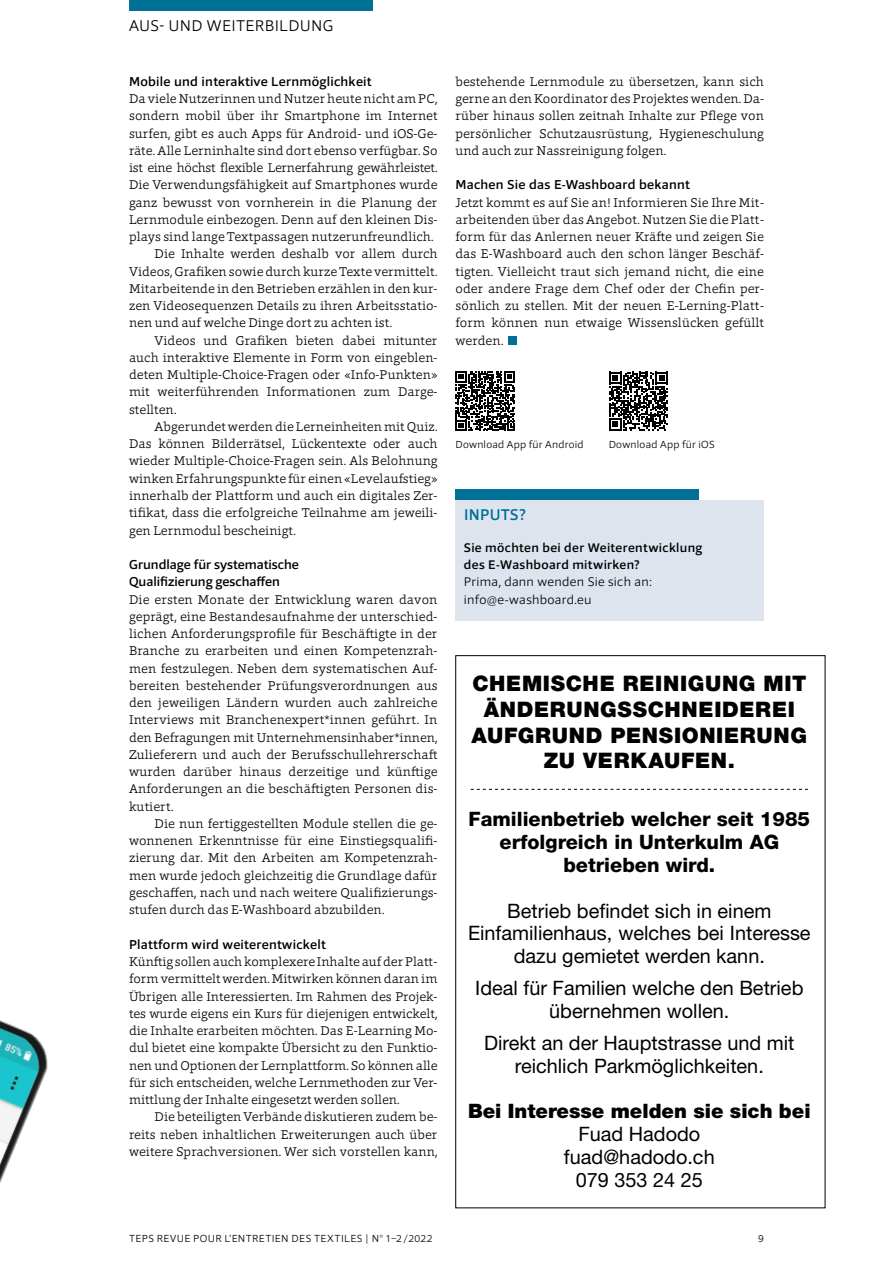
<style>
.page{position:relative;width:893px;height:1263px;background:#fff}
.page>*{position:absolute;margin:0;border:0;box-sizing:border-box;transform-origin:0 0}
.t1{font:900 21.45px/25.7px "Helvetica Neue LT";letter-spacing:.035em;color:#000;text-align:center}
.t2{font:19.95px/23px "Helvetica Neue LT";color:#000;text-align:center}
.t3{font:800 19.95px/23px "Helvetica Neue LT";color:#000;text-align:center}
.t4{font:900 19.95px "Helvetica Neue LT";color:#000}
.t5{font:300 15.9px "Foro Sans";letter-spacing:.02em;color:#000}
.t6{font:500 15.9px "Foro Sans";letter-spacing:.02em;color:#007097}
.t7{font:500 13.2px "Foro Sans";letter-spacing:.02em;color:#000}
.t8{font:500 13.2px/17.2px "Foro Sans";color:#000}
.t9{font:300 12.9px/17.2px "Foro";letter-spacing:.005em;color:#000;text-align:justify}
.t10{font:300 12.9px "Foro";letter-spacing:-.02em;color:#000}
.t11{font:500 12.75px/17.2px "Foro Sans";letter-spacing:.03em;color:#000}
.t12{font:300 12.75px/17.2px "Foro Sans";letter-spacing:.025em;color:#000}
.t13{font:300 10.5px "Foro Sans";letter-spacing:.03em;color:#000}
</style>
<div class="page">
<div style="left:129px;top:0;width:243px;height:11px;background:#007097"></div>
<div style="left:508px;top:336px;width:9px;height:9px;background:#007097"></div>
<div style="left:455px;top:489px;width:244px;height:11px;background:#007097"></div>
<div style="left:455px;top:500px;width:309px;height:121px;background:#dde4ed"></div>
<svg style="left:455px;top:371px;width:60px;height:60px"></svg>
<svg style="left:609px;top:372px;width:59px;height:59px"></svg>
<img style="left:0;top:1020px;width:48px;height:163px">
<p class="t5" style="left:129px;top:16px;width:206px">AUS- UND WEITERBILDUNG</p>
<p class="t7" style="left:129px;top:73px;width:244px">Mobile und interaktive Lernmöglichkeit</p>
<p class="t9" style="left:129px;top:90px;width:310px">Da viele Nutzerinnen und Nutzer heute nicht am PC,</p>
<p class="t9" style="left:129px;top:107px;width:310px">sondern mobil über ihr Smartphone im Internet</p>
<p class="t9" style="left:129px;top:124px;width:310px">surfen, gibt es auch Apps für Android- und iOS-Ge-</p>
<p class="t9" style="left:129px;top:141px;width:310px">räte. Alle Lerninhalte sind dort ebenso verfügbar. So</p>
<p class="t10" style="left:129px;top:159px;width:310px">ist eine höchst flexible Lernerfahrung gewährleistet.</p>
<p class="t9" style="left:129px;top:176px;width:310px">Die Verwendungsfähigkeit auf Smartphones wurde</p>
<p class="t9" style="left:129px;top:193px;width:310px">ganz bewusst von vornherein in die Planung der</p>
<p class="t9" style="left:129px;top:211px;width:310px">Lernmodule einbezogen. Denn auf den kleinen Dis-</p>
<p class="t9" style="left:129px;top:228px;width:306px">plays sind lange Textpassagen nutzerunfreundlich.</p>
<p class="t9" style="left:155px;top:245px;width:284px">Die Inhalte werden deshalb vor allem durch</p>
<p class="t9" style="left:129px;top:262px;width:310px">Videos, Grafiken sowie durch kurze Texte vermittelt.</p>
<p class="t9" style="left:129px;top:280px;width:310px">Mitarbeitende in den Betrieben erzählen in den kur-</p>
<p class="t9" style="left:129px;top:297px;width:310px">zen Videosequenzen Details zu ihren Arbeitsstatio-</p>
<p class="t9" style="left:129px;top:314px;width:265px">nen und auf welche Dinge dort zu achten ist.</p>
<p class="t9" style="left:155px;top:331px;width:284px">Videos und Grafiken bieten dabei mitunter</p>
<p class="t9" style="left:129px;top:349px;width:310px">auch interaktive Elemente in Form von eingeblen-</p>
<p class="t9" style="left:129px;top:366px;width:310px">deten Multiple-Choice-Fragen oder «Info-Punkten»</p>
<p class="t9" style="left:129px;top:383px;width:310px">mit weiterführenden Informationen zum Darge-</p>
<p class="t9" style="left:129px;top:400px;width:49px">stellten.</p>
<p class="t9" style="left:155px;top:418px;width:284px">Abgerundet werden die Lerneinheiten mit Quiz.</p>
<p class="t9" style="left:129px;top:435px;width:310px">Das können Bilderrätsel, Lückentexte oder auch</p>
<p class="t9" style="left:129px;top:452px;width:310px">wieder Multiple-Choice-Fragen sein. Als Belohnung</p>
<p class="t9" style="left:129px;top:469px;width:310px">winken Erfahrungspunkte für einen «Levelaufstieg»</p>
<p class="t9" style="left:129px;top:487px;width:310px">innerhalb der Plattform und auch ein digitales Zer-</p>
<p class="t9" style="left:129px;top:504px;width:310px">tifikat, dass die erfolgreiche Teilnahme am jeweili-</p>
<p class="t9" style="left:129px;top:521px;width:168px">gen Lernmodul bescheinigt.</p>
<p class="t8" style="left:129px;top:556px;width:171px">Grundlage für systematische<br>Qualifizierung geschaffen</p>
<p class="t9" style="left:129px;top:590px;width:310px">Die ersten Monate der Entwicklung waren davon geprägt, eine Bestandesaufnahme der unterschied&shy;lichen Anforderungsprofile für Beschäftigte in der Branche zu erarbeiten und einen Kompetenzrah&shy;men festzulegen. Neben dem systematischen Auf&shy;bereiten bestehender Prüfungsverordnungen aus den jeweiligen Ländern wurden auch zahlreiche Interviews mit Branchenexpert*innen geführt. In den Befragungen mit Unternehmensinhaber*innen, Zulieferern und auch der Berufsschullehrerschaft wurden darüber hinaus derzeitige und künftige Anforderungen an die beschäftigten Personen dis&shy;kutiert.</p>
<p class="t9" style="left:129px;top:815px;width:310px;text-indent:26px">Die nun fertiggestellten Module stellen die ge&shy;wonnenen Erkenntnisse für eine Einstiegsqualifi&shy;zierung dar. Mit den Arbeiten am Kompetenzrah&shy;men wurde jedoch gleichzeitig die Grundlage dafür geschaffen, nach und nach weitere Qualifizierungs&shy;stufen durch das E-Washboard abzubilden.</p>
<p class="t7" style="left:129px;top:936px;width:198px">Plattform wird weiterentwickelt</p>
<p class="t9" style="left:129px;top:953px;width:310px">Künftig sollen auch komplexere Inhalte auf der Platt&shy;form vermittelt werden. Mitwirken können daran im Übrigen alle Interessierten. Im Rahmen des Projek&shy;tes wurde eigens ein Kurs für diejenigen entwickelt, die Inhalte erarbeiten möchten. Das E-Learning Mo&shy;dul bietet eine kompakte Übersicht zu den Funktio&shy;nen und Optionen der Lernplattform. So können alle für sich entscheiden, welche Lernmethoden zur Ver&shy;mittlung der Inhalte eingesetzt werden sollen.</p>
<p class="t9" style="left:129px;top:1108px;width:310px;text-indent:26px">Die beteiligten Verbände diskutieren zudem be&shy;reits neben inhaltlichen Erweiterungen auch über weitere Sprachversionen. Wer sich vorstellen kann,</p>
<p class="t9" style="left:455px;top:72px;width:310px">bestehende Lernmodule zu übersetzen, kann sich gerne an den Koordinator des Projektes wenden. Da&shy;rüber hinaus sollen zeitnah Inhalte zur Pflege von persönlicher Schutzausrüstung, Hygieneschulung und auch zur Nassreinigung folgen.</p>
<p class="t7" style="left:455px;top:176px;width:236px">Machen Sie das E-Washboard bekannt</p>
<p class="t9" style="left:455px;top:193px;width:310px">Jetzt kommt es auf Sie an! Informieren Sie Ihre Mit&shy;arbeitenden über das Angebot. Nutzen Sie die Platt&shy;form für das Anlernen neuer Kräfte und zeigen Sie das E-Washboard auch den schon länger Beschäf&shy;tigten. Vielleicht traut sich jemand nicht, die eine oder andere Frage dem Chef oder der Chefin per&shy;sönlich zu stellen. Mit der neuen E-Lerning-Platt&shy;form können nun etwaige Wissenslücken gefüllt werden.</p>
<p class="t13" style="left:455px;top:438px;width:130px">Download App für Android</p>
<p class="t13" style="left:609px;top:438px;width:108px">Download App für iOS</p>
<p class="t6" style="left:464px;top:505px;width:63px">INPUTS?</p>
<p class="t11" style="left:464px;top:539px;width:240px">Sie möchten bei der Weiterentwicklung des E-Washboard mitwirken?</p>
<p class="t12" style="left:464px;top:573px;width:189px">Prima, dann wenden Sie sich an: info@e-washboard.eu</p>
<h1 class="t1" style="left:472px;top:671px;width:337px">CHEMISCHE REINIGUNG MIT<br>ÄNDERUNGSSCHNEIDEREI<br>AUFGRUND PENSIONIERUNG<br>ZU VERKAUFEN.</h1>
<h2 class="t3" style="left:469px;top:807px;width:343px">Familienbetrieb welcher seit 1985 erfolgreich in Unterkulm AG betrieben wird.</h2>
<h2 class="t2" style="left:468px;top:899px;width:344px">Betrieb befindet sich in einem<br>Einfamilienhaus, welches bei Interesse dazu gemietet werden kann.</h2>
<h2 class="t2" style="left:475px;top:976px;width:330px">Ideal für Familien welche den Betrieb übernehmen wollen.</h2>
<h2 class="t2" style="left:484px;top:1031px;width:312px">Direkt an der Hauptstrasse und mit reichlich Parkmöglichkeiten.</h2>
<h2 class="t4" style="left:468px;top:1099px;width:344px">Bei Interesse melden sie sich bei</h2>
<h2 class="t2" style="left:564px;top:1122px;width:152px">Fuad Hadodo fuad@hadodo.ch<br>079 353 24 25</h2>
<p class="t13" style="left:129px;top:1232px;width:305px">TEPS REVUE POUR L’ENTRETIEN DES TEXTILES | N° 1–2 /2022</p>
<p class="t13" style="left:758px;top:1232px;width:7px">9</p>
</div>
